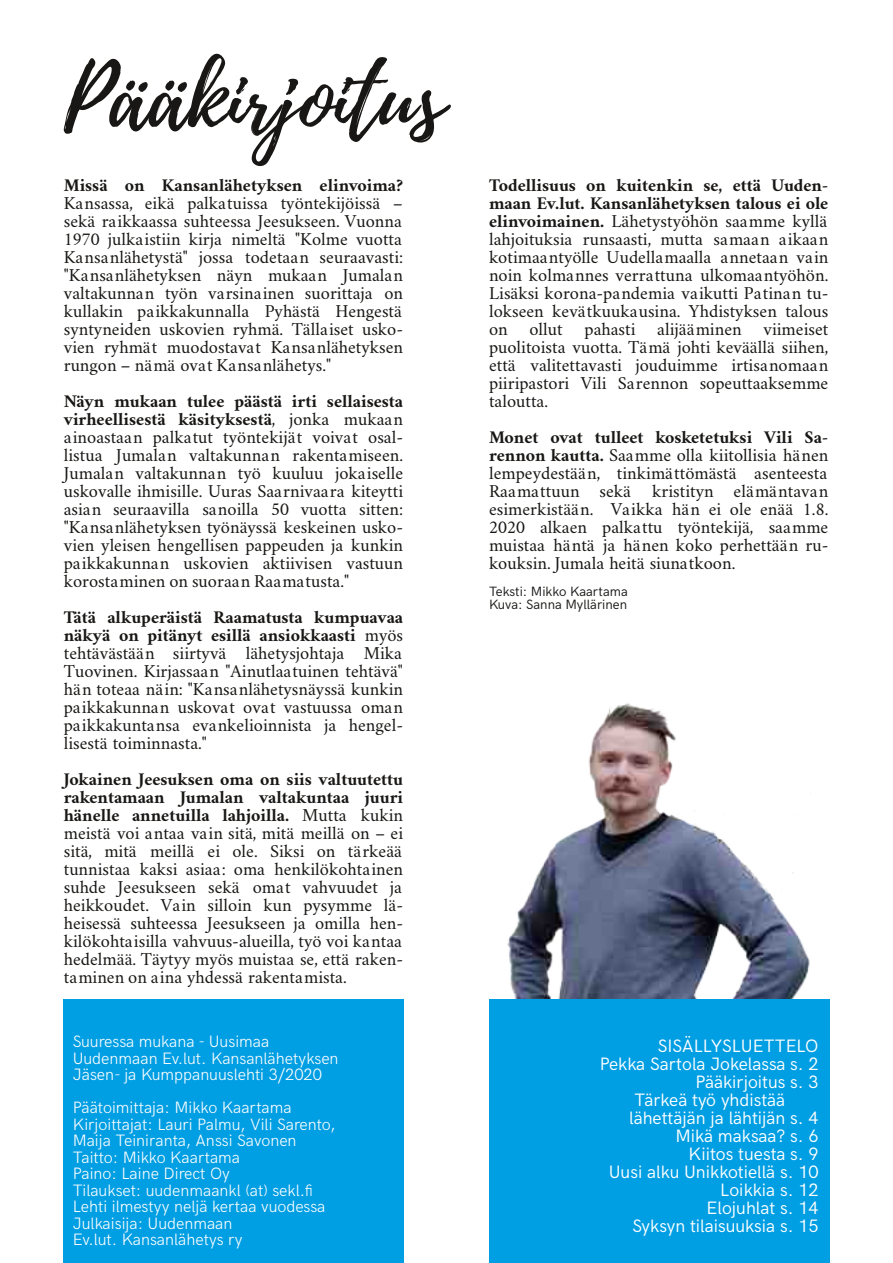
<style>
.page{position:relative;width:893px;height:1263px;background:#fff}
.page>*{position:absolute;margin:0;border:0;box-sizing:border-box;transform-origin:0 0}
.t1{font:90px "Playlist Script";color:#181715}
.t2{font:18px/18px "Crimson";color:#181715;text-align:justify}
.t3{font:18px "HK Grotesk";color:#fff}
.t4{font:700 18px "Crimson";color:#181715}
.t5{font:300 16.5px/16.5px "HK Grotesk";color:#fff}
.t6{font:13.5px/13.5px "HK Grotesk";color:#181715}
.s1{font-weight:700}
</style>
<div class="page">
<div style="left:64px;top:999px;width:340px;height:264px;background:#009ee3"></div>
<img style="left:507px;top:703px;width:303px;height:296px">
<div style="left:489px;top:999px;width:340px;height:264px;background:#009ee3"></div>
<h1 class="t1" style="left:64px;top:35px;width:382px">Pääkirjoitus</h1>
<p class="t4" style="left:64px;top:178px;width:341px">Missä on Kansanlähetyksen elinvoima?</p>
<p class="t2" style="left:64px;top:196px;width:341px">Kansassa, eikä palkatuissa työntekijöissä – sekä raikkaassa suhteessa Jeesukseen. Vuonna 1970 julkaistiin kirja nimeltä "Kolme vuotta Kansanlähetystä" jossa todetaan seuraavasti: "Kansanlähetyksen näyn mukaan Jumalan valtakunnan työn varsinainen suorittaja on kullakin paikkakunnalla Pyhästä Hengestä syntyneiden uskovien ryhmä. Tällaiset usko&shy;vien ryhmät muodostavat Kansanlähetyksen rungon – nämä ovat Kansanlähetys."</p>
<p class="t2" style="left:64px;top:394px;width:341px"><span class="s1">Näyn mukaan tulee päästä irti sellaisesta virheellisestä käsityksestä</span>, jonka mukaan ainoastaan palkatut työntekijät voivat osal&shy;listua Jumalan valtakunnan rakentamiseen.<br>Jumalan valtakunnan työ kuuluu jokaiselle uskovalle ihmisille. Uuras Saarnivaara kiteytti asian seuraavilla sanoilla 50 vuotta sitten: "Kansanlähetyksen työnäyssä keskeinen usko&shy;vien yleisen hengellisen pappeuden ja kunkin paikkakunnan uskovien aktiivisen vastuun korostaminen on suoraan Raamatusta."</p>
<p class="t2" style="left:64px;top:610px;width:341px"><span class="s1">Tätä alkuperäistä Raamatusta kumpuavaa näkyä on pitänyt esillä ansiokkaasti</span> myös tehtävästään siirtyvä lähetysjohtaja Mika Tuovinen. Kirjassaan "Ainutlaatuinen tehtävä" hän toteaa näin: "Kansanlähetysnäyssä kunkin paikkakunnan uskovat ovat vastuussa oman paikkakuntansa evankelioinnista ja hengel&shy;lisestä toiminnasta."</p>
<p class="t2" style="left:64px;top:772px;width:341px"><span class="s1">Jokainen Jeesuksen oma on siis valtuutettu rakentamaan Jumalan valtakuntaa juuri hänelle annetuilla lahjoilla.</span> Mutta kukin meistä voi antaa vain sitä, mitä meillä on – ei sitä, mitä meillä ei ole. Siksi on tärkeää tunnistaa kaksi asiaa: oma henkilökohtainen suhde Jeesukseen sekä omat vahvuudet ja heikkoudet. Vain silloin kun pysymme lä&shy;heisessä suhteessa Jeesukseen ja omilla hen&shy;kilökohtaisilla vahvuus-alueilla, työ voi kantaa hedelmää. Täytyy myös muistaa se, että raken&shy;taminen on aina yhdessä rakentamista.</p>
<p class="t5" style="left:73px;top:1034px;width:267px">Suuressa mukana - Uusimaa<br>Uudenmaan Ev.lut. Kansanlähetyksen<br>Jäsen- ja Kumppanuuslehti 3/2020</p>
<p class="t5" style="left:73px;top:1100px;width:264px">Päätoimittaja: Mikko Kaartama<br>Kirjoittajat: Lauri Palmu, Vili Sarento,<br>Maija Teiniranta, Anssi Savonen<br>Taitto: Mikko Kaartama<br>Paino: Laine Direct Oy<br>Tilaukset: uudenmaankl (at) sekl.fi<br>Lehti ilmestyy neljä kertaa vuodessa<br>Julkaisija: Uudenmaan<br>Ev.lut. Kansanlähetys ry</p>
<p class="t2" style="left:489px;top:178px;width:341px"><span class="s1">Todellisuus on kuitenkin se, että Uuden&shy;maan Ev.lut. Kansanlähetyksen talous ei ole elinvoimainen.</span> Lähetystyöhön saamme kyllä lahjoituksia runsaasti, mutta samaan aikaan kotimaantyölle Uudellamaalla annetaan vain noin kolmannes verrattuna ulkomaantyöhön.<br>Lisäksi korona-pandemia vaikutti Patinan tu&shy;lokseen kevätkuukausina. Yhdistyksen talous on ollut pahasti alijääminen viimeiset puolitoista vuotta. Tämä johti keväällä siihen, että valitettavasti jouduimme irtisanomaan piiripastori Vili Sarennon sopeuttaaksemme taloutta.</p>
<p class="t2" style="left:489px;top:430px;width:341px"><span class="s1">Monet ovat tulleet kosketetuksi Vili Sa&shy;rennon kautta.</span> Saamme olla kiitollisia hänen lempeydestään, tinkimättömästä asenteesta Raamattuun sekä kristityn elämäntavan esimerkistään. Vaikka hän ei ole enää 1.8.<br>2020 alkaen palkattu työntekijä, saamme muistaa häntä ja hänen koko perhettään ru&shy;kouksin. Jumala heitä siunatkoon.</p>
<p class="t6" style="left:489px;top:585px;width:140px">Teksti: Mikko Kaartama<br>Kuva: Sanna Myllärinen</p>
<p class="t3" style="left:658px;top:1035px;width:162px">SISÄLLYSLUETTELO</p>
<p class="t3" style="left:600px;top:1053px;width:220px">Pekka Sartola Jokelassa s. 2</p>
<p class="t3" style="left:695px;top:1071px;width:125px">Pääkirjoitus s. 3</p>
<p class="t3" style="left:634px;top:1089px;width:152px">Tärkeä työ yhdistää</p>
<p class="t3" style="left:629px;top:1107px;width:191px">lähettäjän ja lähtijän s. 4</p>
<p class="t3" style="left:675px;top:1125px;width:145px">Mikä maksaa? s. 6</p>
<p class="t3" style="left:689px;top:1143px;width:132px">Kiitos tuesta s. 9</p>
<p class="t3" style="left:609px;top:1161px;width:211px">Uusi alku Unikkotiellä s. 10</p>
<p class="t3" style="left:720px;top:1179px;width:100px">Loikkia s. 12</p>
<p class="t3" style="left:707px;top:1197px;width:114px">Elojuhlat s. 14</p>
<p class="t3" style="left:632px;top:1215px;width:188px">Syksyn tilaisuuksia s. 15</p>
</div>
